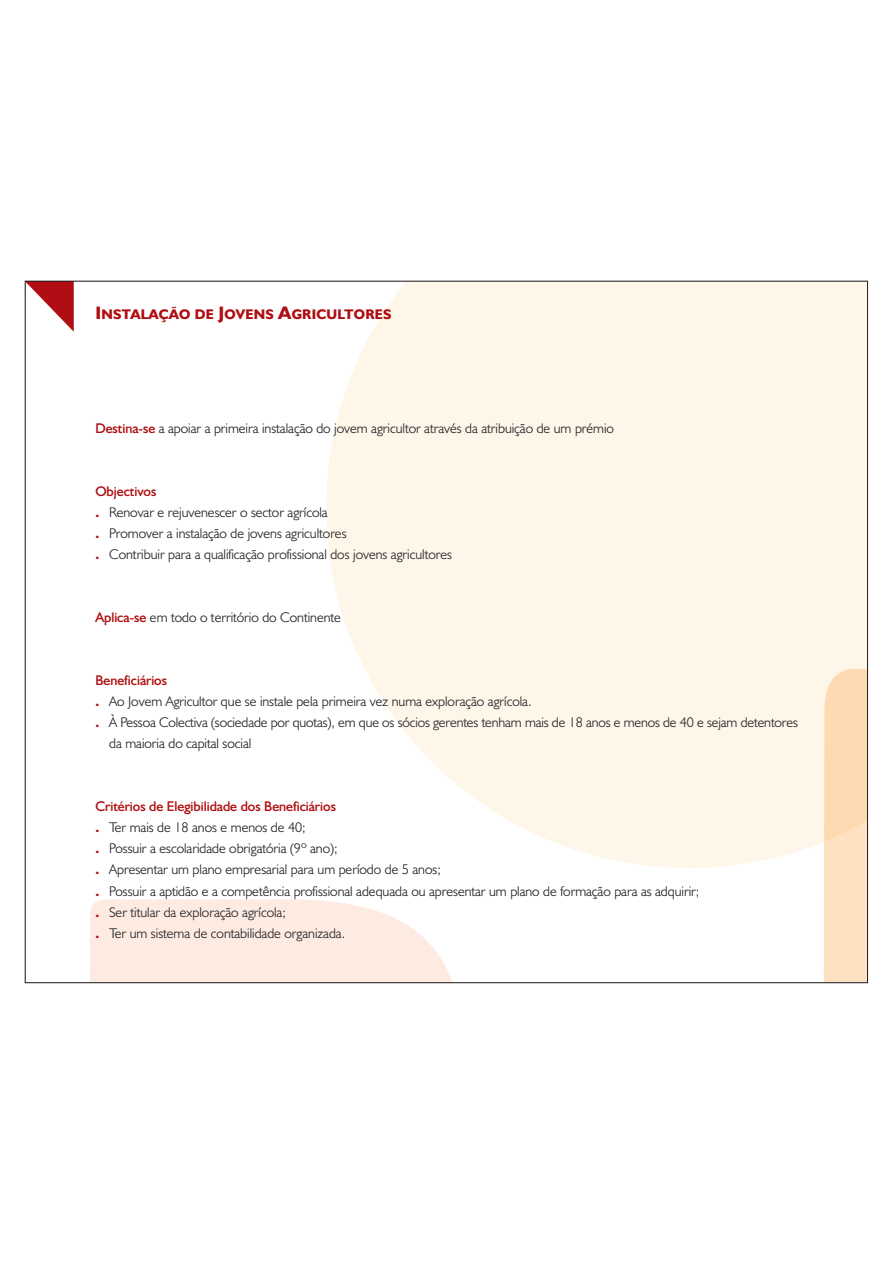
<style>
.page{position:relative;width:893px;height:1263px;background:#fff}
.page>*{position:absolute;margin:0;border:0;box-sizing:border-box;transform-origin:0 0}
.t1{font:300 14.1px/21px "Humanist 521 BT";color:#231f20}
.t2{font:14.1px "Humanist 521 BT";color:#b00d15}
.t3{font:700 13.95px "Humanist 521 BT";letter-spacing:.02em;color:#b00d15}
.s1{font-size:18px}
.s2{font-weight:400;color:#b00d15}
.s3{font-weight:700;color:#b00d15}
</style>
<div class="page">
<svg style="left:326px;top:283px;width:539px;height:585px;background:#fef7ea"></svg>
<svg style="left:90px;top:899px;width:362px;height:82px;background:#fdece3"></svg>
<svg style="left:823px;top:669px;width:42px;height:312px;background:#fedfbe"></svg>
<svg style="left:27px;top:283px;width:47px;height:49px"></svg>
<svg style="left:859px;top:283px;width:6px;height:49px"></svg>
<p class="t3" style="left:95px;top:309px;width:297px"><span class="s1">I</span>NSTALAÇÃO DE <span class="s1">J</span>OVENS <span class="s1">A</span>GRICULTORES</p>
<p class="t1" style="left:95px;top:419px;width:520px"><span class="s2">Destina-se</span> a apoiar a primeira instalação do jovem agricultor através da atribuição de um prémio</p>
<p class="t1" style="left:95px;top:482px;width:358px"><span class="s2">Objectivos<br></span><span class="s3">.</span> Renovar e rejuvenescer o sector agrícola<br><span class="s3">.</span> Promover a instalação de jovens agricultores<br><span class="s3">.</span> Contribuir para a qualificação profissional dos jovens agricultores</p>
<p class="t1" style="left:95px;top:608px;width:247px"><span class="s2">Aplica-se</span> em todo o território do Continente</p>
<p class="t2" style="left:95px;top:675px;width:73px">Beneficiários</p>
<p class="t1" style="left:95px;top:692px;width:437px"><span class="s3">.</span> Ao Jovem Agricultor que se instale pela primeira vez numa exploração agrícola.</p>
<p class="t1" style="left:95px;top:713px;width:704px"><span class="s3">.</span> À Pessoa Colectiva (sociedade por quotas), em que os sócios gerentes tenham mais de 18 anos e menos de 40 e sejam detentores</p>
<p class="t1" style="left:109px;top:734px;width:144px">da maioria do capital social</p>
<p class="t1" style="left:95px;top:797px;width:605px"><span class="s2">Critérios de Elegibilidade dos Beneficiários<br></span><span class="s3">.</span> Ter mais de 18 anos e menos de 40;<br><span class="s3">.</span> Possuir a escolaridade obrigatória (9º ano);<br><span class="s3">.</span> Apresentar um plano empresarial para um período de 5 anos;<br><span class="s3">.</span> Possuir a aptidão e a competência profissional adequada ou apresentar um plano de formação para as adquirir; <span class="s3">.</span> Ser titular da exploração agrícola;<br><span class="s3">.</span> Ter um sistema de contabilidade organizada.</p>
</div>
